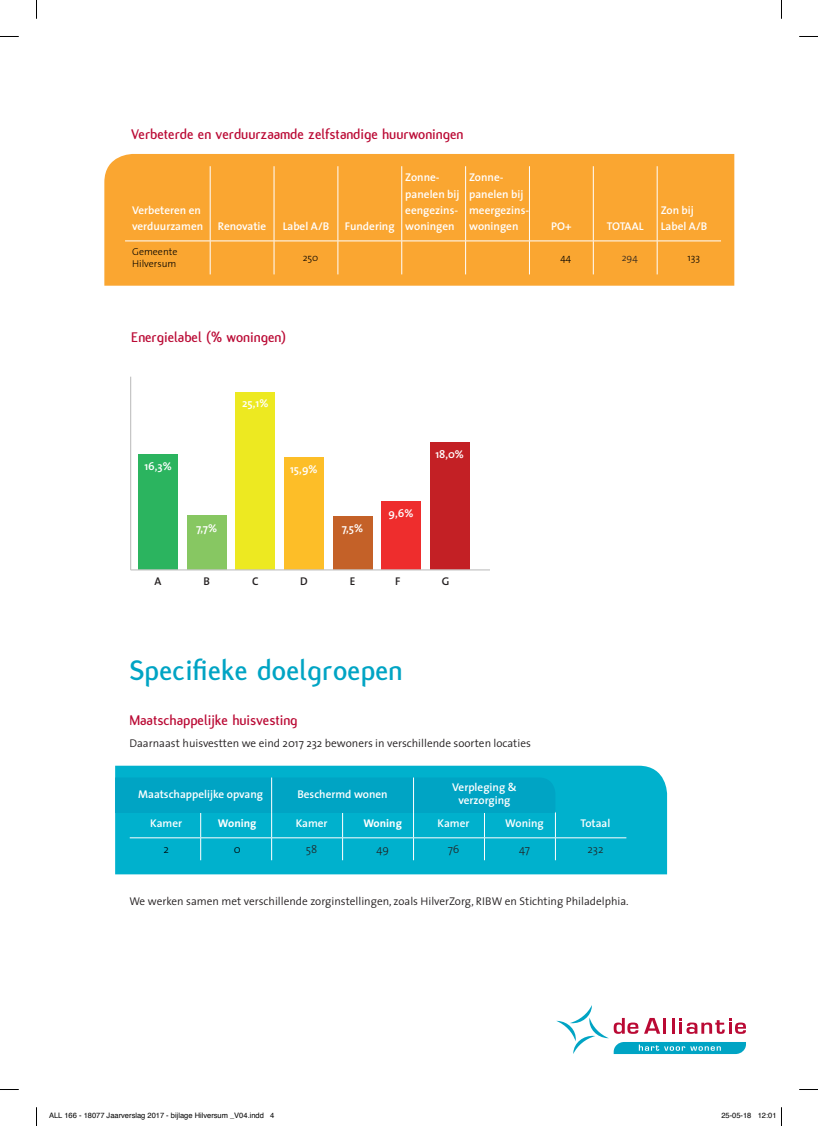
<style>
.page{position:relative;width:818px;height:1126px;background:#fff}
.page>*{position:absolute;margin:0;border:0;box-sizing:border-box;transform-origin:0 0}
.t1{font:700 30px "Flux";letter-spacing:.01em;color:#00a4c4}
.t2{font:700 15px "Flux";color:#ba0934}
.t3{font:600 11.25px/16.2px "The Sans";color:#fff}
.t4{font:300 11.25px "The Sans";color:#231f20}
.t5{font:700 11.25px "The Sans";color:#fff}
.t6{font:300 11.25px "The Sans";color:#231f20}
.t7{font:600 11.25px "The Sans";color:#231f20}
.t8{font:300 11.25px "The Sans";color:#000}
.t9{font:300 10px/12px "The Sans";color:#000}
.t10{font:300 10px "The Sans";color:#231f20}
.t11{font:7.5px "Helvetica";color:#000}
</style>
<div class="page">
<div style="left:104px;top:154px;width:629px;height:132px;background:#faa631"></div>
<hr style="left:125px;top:240px;width:85px;height:1px;background:#fff">
<hr style="left:210px;top:240px;width:64px;height:1px;background:#fff">
<hr style="left:274px;top:240px;width:64px;height:1px;background:#fff">
<hr style="left:338px;top:240px;width:63px;height:1px;background:#fff">
<hr style="left:401px;top:240px;width:64px;height:1px;background:#fff">
<hr style="left:465px;top:240px;width:64px;height:1px;background:#fff">
<hr style="left:529px;top:240px;width:64px;height:1px;background:#fff">
<hr style="left:593px;top:240px;width:63px;height:1px;background:#fff">
<hr style="left:656px;top:240px;width:64px;height:1px;background:#fff">
<hr style="left:210px;top:166px;width:1px;height:74px;background:#fff">
<hr style="left:273px;top:166px;width:1px;height:74px;background:#fff">
<hr style="left:337px;top:166px;width:1px;height:74px;background:#fff">
<hr style="left:401px;top:166px;width:1px;height:74px;background:#fff">
<hr style="left:465px;top:166px;width:1px;height:74px;background:#fff">
<hr style="left:529px;top:166px;width:1px;height:74px;background:#fff">
<hr style="left:592px;top:166px;width:1px;height:74px;background:#fff">
<hr style="left:656px;top:166px;width:1px;height:74px;background:#fff">
<hr style="left:210px;top:241px;width:1px;height:33px;background:#fff">
<hr style="left:273px;top:241px;width:1px;height:33px;background:#fff">
<hr style="left:337px;top:241px;width:1px;height:33px;background:#fff">
<hr style="left:401px;top:241px;width:1px;height:33px;background:#fff">
<hr style="left:465px;top:241px;width:1px;height:33px;background:#fff">
<hr style="left:529px;top:241px;width:1px;height:33px;background:#fff">
<hr style="left:592px;top:241px;width:1px;height:33px;background:#fff">
<hr style="left:656px;top:241px;width:1px;height:33px;background:#fff">
<div style="left:138px;top:454px;width:40px;height:116px;background:#2bb45f"></div>
<div style="left:235px;top:392px;width:40px;height:178px;background:#ede921"></div>
<div style="left:332px;top:516px;width:40px;height:54px;background:#c46128"></div>
<div style="left:187px;top:515px;width:39px;height:55px;background:#87c762"></div>
<div style="left:284px;top:457px;width:39px;height:113px;background:#fdbe28"></div>
<div style="left:381px;top:502px;width:39px;height:68px;background:#ee2d2d"></div>
<div style="left:429px;top:442px;width:40px;height:128px;background:#c32025"></div>
<hr style="left:130px;top:569px;width:359px;height:1px;background:#c6c6c6">
<hr style="left:130px;top:376px;width:1px;height:194px;background:#c6c6c6">
<div style="left:115px;top:765px;width:551px;height:109px;background:#00b1cd"></div>
<hr style="left:555px;top:837px;width:71px;height:1px;background:#fff">
<svg style="left:115px;top:777px;width:440px;height:83px;background:#04acca"></svg>
<hr style="left:271px;top:777px;width:1px;height:35px;background:#fff">
<hr style="left:413px;top:777px;width:1px;height:35px;background:#fff">
<svg style="left:556px;top:1005px;width:189px;height:48px"></svg>
<svg style="left:0;top:36px;width:19px;height:1px"></svg>
<svg style="left:799px;top:36px;width:18px;height:1px"></svg>
<svg style="left:0;top:1089px;width:19px;height:1px"></svg>
<svg style="left:799px;top:1089px;width:18px;height:1px"></svg>
<svg style="left:36px;top:0;width:1px;height:19px"></svg>
<svg style="left:36px;top:1107px;width:1px;height:18px"></svg>
<h2 class="t2" style="left:131px;top:126px;width:333px">Verbeterde en verduurzaamde zelfstandige huurwoningen</h2>
<p class="t3" style="left:132px;top:202px;width:73px">Verbeteren en verduurzamen</p>
<p class="t3" style="left:218px;top:218px;width:50px">Renovatie</p>
<p class="t3" style="left:282px;top:218px;width:48px">Label A/B</p>
<p class="t3" style="left:345px;top:218px;width:51px">Fundering</p>
<p class="t3" style="left:405px;top:169px;width:56px">Zonne&shy;panelen bij eengezins&shy;woningen</p>
<p class="t3" style="left:469px;top:169px;width:61px">Zonne&shy;panelen bij meergezins&shy;woningen</p>
<p class="t3" style="left:551px;top:218px;width:22px">PO+</p>
<p class="t3" style="left:606px;top:218px;width:38px">TOTAAL</p>
<p class="t3" style="left:660px;top:202px;width:48px">Zon bij<br>Label A/B</p>
<p class="t9" style="left:132px;top:245px;width:47px">Gemeente<br>Hilversum</p>
<p class="t9" style="left:302px;top:251px;width:17px">250</p>
<p class="t9" style="left:560px;top:251px;width:12px">44</p>
<p class="t10" style="left:621px;top:250px;width:18px">294</p>
<p class="t9" style="left:687px;top:251px;width:14px">133</p>
<h2 class="t2" style="left:131px;top:329px;width:156px">Energielabel (% woningen)</h2>
<p class="t3" style="left:144px;top:457px;width:29px">16,3%</p>
<p class="t3" style="left:196px;top:519px;width:23px">7,7%</p>
<p class="t3" style="left:242px;top:395px;width:28px">25,1%</p>
<p class="t3" style="left:290px;top:460px;width:29px">15,9%</p>
<p class="t3" style="left:341px;top:519px;width:23px">7,5%</p>
<p class="t7" style="left:154px;top:572px;width:8px">A</p>
<p class="t7" style="left:203px;top:572px;width:8px">B</p>
<p class="t7" style="left:252px;top:572px;width:8px">C</p>
<p class="t7" style="left:300px;top:572px;width:9px">D</p>
<p class="t7" style="left:349px;top:572px;width:7px">E</p>
<p class="t3" style="left:388px;top:505px;width:26px">9,6%</p>
<p class="t3" style="left:435px;top:445px;width:30px">18,0%</p>
<h1 class="t1" style="left:129px;top:653px;width:274px">Specifieke doelgroepen</h1>
<h2 class="t2" style="left:129px;top:711px;width:170px">Maatschappelijke huisvesting</h2>
<p class="t4" style="left:129px;top:734px;width:403px">Daarnaast huisvestten we eind 2017 232 bewoners in verschillende soorten locaties</p>
<p class="t3" style="left:138px;top:785px;width:126px">Maatschappelijke opvang</p>
<p class="t3" style="left:297px;top:785px;width:92px">Beschermd wonen</p>
<p class="t3" style="left:452px;top:779px;width:66px;line-height:13.8px;text-align:center">Verpleging &amp; verzorging</p>
<p class="t3" style="left:150px;top:814px;width:33px">Kamer</p>
<p class="t5" style="left:218px;top:813px;width:40px">Woning</p>
<p class="t3" style="left:295px;top:814px;width:33px">Kamer</p>
<p class="t5" style="left:363px;top:813px;width:40px">Woning</p>
<p class="t3" style="left:437px;top:814px;width:33px">Kamer</p>
<p class="t3" style="left:505px;top:814px;width:40px">Woning</p>
<p class="t3" style="left:580px;top:814px;width:31px">Totaal</p>
<p class="t8" style="left:163px;top:840px;width:7px">2</p>
<p class="t8" style="left:233px;top:840px;width:8px">0</p>
<p class="t6" style="left:306px;top:840px;width:13px">58</p>
<p class="t6" style="left:376px;top:840px;width:14px">49</p>
<p class="t6" style="left:447px;top:840px;width:13px">76</p>
<p class="t6" style="left:518px;top:840px;width:12px">47</p>
<p class="t6" style="left:587px;top:840px;width:18px">232</p>
<p class="t4" style="left:129px;top:891px;width:500px">We werken samen met verschillende zorginstellingen, zoals HilverZorg, RIBW en Stichting Philadelphia.</p>
<p class="t11" style="left:49px;top:1109px;width:227px">ALL 166 - 18077 Jaarverslag 2017 - bijlage Hilversum _V04.indd 4</p>
<p class="t11" style="left:721px;top:1109px;width:57px">25-05-18 12:01</p>
</div>
